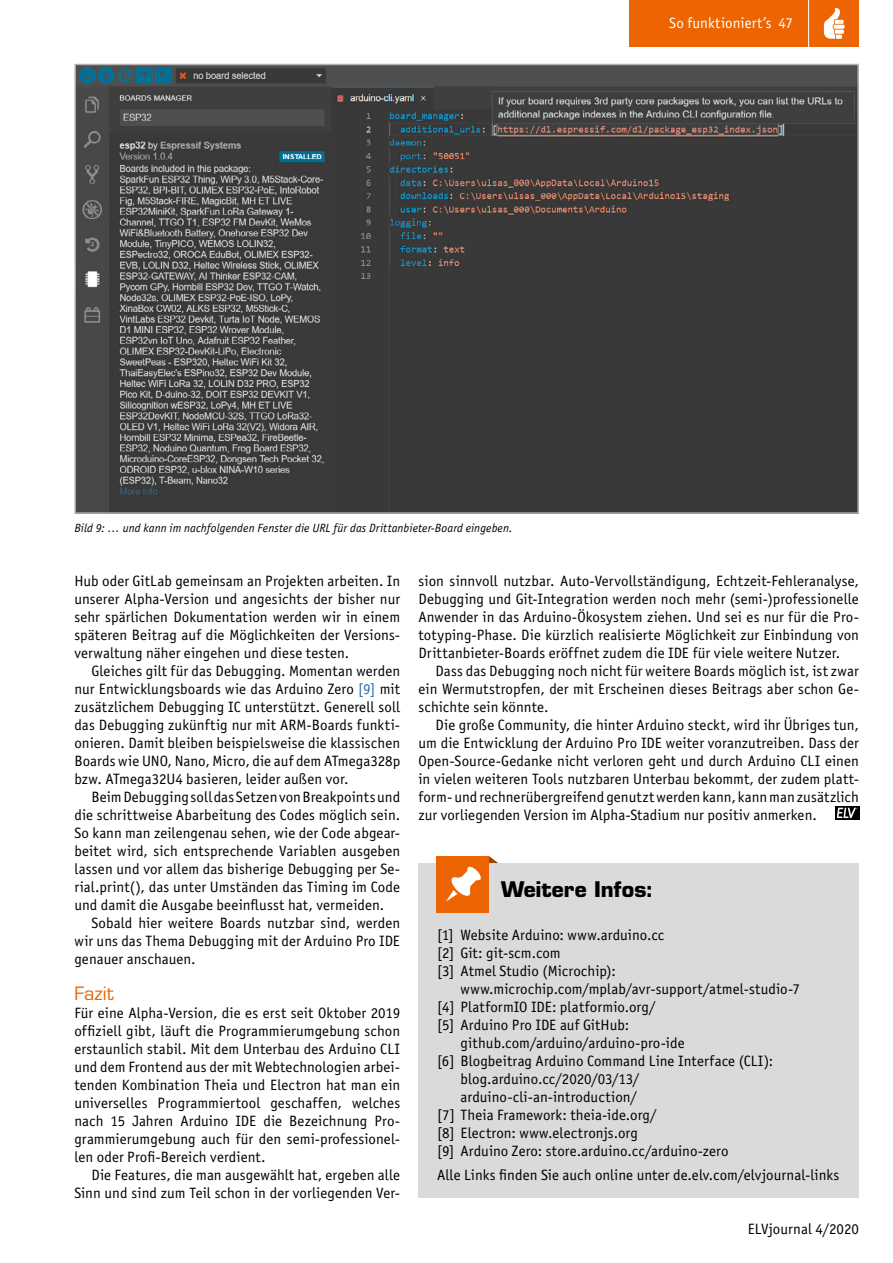
<style>
.page{position:relative;width:893px;height:1263px;background:#fff}
.page>*{position:absolute;margin:0;border:0;box-sizing:border-box;transform-origin:0 0}
.t1{font:700 21px "Eurostile LT Std";color:#000}
.Subhead_5{font:18px "Eurostile LT Std";letter-spacing:.005em;color:#ec6502}
.Fließtext_Neue_Zeile{font:15px/18px "Officina Sans Book ITC";letter-spacing:.005em;color:#000;text-align:justify}
.Fließtext_Neuer_Absa{font:15px/18px "Officina Sans Book ITC";color:#000;text-align:justify}
.Text_Weitere_Infos{font:15px/18px "Officina Sans Book ITC";letter-spacing:.005em;color:#000}
.t2{font:15px "Officina Sans Book ITC";color:#fff}
.Bildunterschrift{font:italic 12px "Officina Sans Book ITC";letter-spacing:.01em;color:#000}
.s1{color:#2769b2}
</style>
<div class="page">
<div style="left:629px;top:0;width:230px;height:47px;background:#ec6502"></div>
<hr style="left:808px;top:0;width:1px;height:51px;background:#fff">
<svg style="left:824px;top:7px;width:20px;height:32px"></svg>
<img style="left:77px;top:67px;width:779px;height:444px">
<div style="left:74px;top:64px;width:785px;height:450px;border:2px solid #b1b2b3"></div>
<svg style="left:835px;top:806px;width:24px;height:14px"></svg>
<svg style="left:837px;top:808px;width:20px;height:10px"></svg>
<div style="left:418px;top:863px;width:441px;height:335px;background:#dadada"></div>
<svg style="left:489px;top:856px;width:9px;height:7px"></svg>
<div style="left:436px;top:856px;width:53px;height:56px;background:#ec6502"></div>
<svg style="left:446px;top:866px;width:35px;height:36px"></svg>
<p class="t2" style="left:669px;top:13px;width:125px">So funktioniert’s 47</p>
<p class="Bildunterschrift" style="left:74px;top:520px;width:440px">Bild 9: … und kann im nachfolgenden Fenster die URL für das Drittanbieter-Board eingeben.</p>
<p class="Fließtext_Neuer_Absa" style="left:74px;top:571px;width:327px">Hub oder GitLab gemeinsam an Projekten arbeiten. In unserer Alpha-Version und angesichts der bisher nur sehr spärlichen Dokumentation werden wir in einem späteren Beitrag auf die Möglichkeiten der Versions&shy;verwaltung näher eingehen und diese testen.</p>
<p class="Fließtext_Neue_Zeile" style="left:74px;top:661px;width:327px;text-indent:17px">Gleiches gilt für das Debugging. Momentan werden nur Entwicklungsboards wie das Arduino Zero <span class="s1">[9]</span> mit zusätzlichem Debugging IC unterstützt. Generell soll das Debugging zukünftig nur mit ARM-Boards funkti&shy;onieren. Damit bleiben beispielsweise die klassischen Boards wie UNO, Nano, Micro, die auf dem ATmega328p bzw. ATmega32U4 basieren, leider außen vor.</p>
<p class="Fließtext_Neue_Zeile" style="left:74px;top:787px;width:327px;text-indent:17px">Beim Debugging soll das Setzen von Breakpoints und die schrittweise Abarbeitung des Codes möglich sein.<br>So kann man zeilengenau sehen, wie der Code abgear&shy;beitet wird, sich entsprechende Variablen ausgeben lassen und vor allem das bisherige Debugging per Se&shy;rial.print(), das unter Umständen das Timing im Code und damit die Ausgabe beeinflusst hat, vermeiden.</p>
<p class="Fließtext_Neue_Zeile" style="left:74px;top:913px;width:327px;text-indent:17px">Sobald hier weitere Boards nutzbar sind, werden wir uns das Thema Debugging mit der Arduino Pro IDE genauer anschauen.</p>
<p class="Subhead_5" style="left:74px;top:982px;width:41px">Fazit</p>
<p class="Fließtext_Neuer_Absa" style="left:74px;top:1003px;width:327px">Für eine Alpha-Version, die es erst seit Oktober 2019 offiziell gibt, läuft die Programmierumgebung schon erstaunlich stabil. Mit dem Unterbau des Arduino CLI und dem Frontend aus der mit Webtechnologien arbei&shy;tenden Kombination Theia und Electron hat man ein universelles Programmiertool geschaffen, welches nach 15 Jahren Arduino IDE die Bezeichnung Pro&shy;grammierumgebung auch für den semi-professionel&shy;len oder Profi-Bereich verdient.</p>
<p class="Fließtext_Neue_Zeile" style="left:74px;top:1165px;width:327px;text-align:right">Die Features, die man ausgewählt hat, ergeben alle<br>Sinn und sind zum Teil schon in der vorliegenden Ver-</p>
<p class="Fließtext_Neue_Zeile" style="left:418px;top:571px;width:442px">sion sinnvoll nutzbar. Auto-Vervollständigung, Echtzeit-Fehleranalyse, Debugging und Git-Integration werden noch mehr (semi-)professionelle Anwender in das Arduino-Ökosystem ziehen. Und sei es nur für die Pro&shy;totyping-Phase. Die kürzlich realisierte Möglichkeit zur Einbindung von Drittanbieter-Boards eröffnet zudem die IDE für viele weitere Nutzer.</p>
<p class="Fließtext_Neue_Zeile" style="left:418px;top:661px;width:442px;text-indent:17px">Dass das Debugging noch nicht für weitere Boards möglich ist, ist zwar ein Wermutstropfen, der mit Erscheinen dieses Beitrags aber schon Ge&shy;schichte sein könnte.</p>
<p class="Fließtext_Neue_Zeile" style="left:418px;top:715px;width:442px;text-indent:17px">Die große Community, die hinter Arduino steckt, wird ihr Übriges tun, um die Entwicklung der Arduino Pro IDE weiter voranzutreiben. Dass der Open-Source-Gedanke nicht verloren geht und durch Arduino CLI einen in vielen weiteren Tools nutzbaren Unterbau bekommt, der zudem platt&shy;form- und rechnerübergreifend genutzt werden kann, kann man zusätzlich zur vorliegenden Version im Alpha-Stadium nur positiv anmerken.</p>
<p class="t1" style="left:501px;top:876px;width:154px">Weitere Infos:</p>
<p class="Text_Weitere_Infos" style="left:437px;top:925px;width:229px">[1] Website Arduino: www.arduino.cc</p>
<p class="Text_Weitere_Infos" style="left:437px;top:943px;width:125px">[2] Git: git-scm.com</p>
<p class="Text_Weitere_Infos" style="left:460px;top:961px;width:341px;text-indent:-23px">[3] Atmel Studio (Microchip): www.microchip.com/mplab/avr-support/atmel-studio-7</p>
<p class="Text_Weitere_Infos" style="left:437px;top:997px;width:220px">[4] PlatformIO IDE: platformio.org/</p>
<p class="Text_Weitere_Infos" style="left:460px;top:1015px;width:226px;text-indent:-23px">[5] Arduino Pro IDE auf GitHub: github.com/arduino/arduino-pro-ide</p>
<p class="Text_Weitere_Infos" style="left:460px;top:1051px;width:314px;text-indent:-23px">[6] Blogbeitrag Arduino Command Line Interface (CLI): blog.arduino.cc/2020/03/13/ arduino-cli-an-introduction/</p>
<p class="Text_Weitere_Infos" style="left:437px;top:1105px;width:221px">[7] Theia Framework: theia-ide.org/</p>
<p class="Text_Weitere_Infos" style="left:437px;top:1123px;width:202px">[8] Electron: www.electronjs.org</p>
<p class="Text_Weitere_Infos" style="left:437px;top:1141px;width:293px">[9] Arduino Zero: store.arduino.cc/arduino-zero</p>
<p class="Fließtext_Neuer_Absa" style="left:437px;top:1165px;width:404px">Alle Links finden Sie auch online unter de.elv.com/elvjournal-links</p>
<p class="Fließtext_Neuer_Absa" style="left:748px;top:1219px;width:113px">ELVjournal 4/2020</p>
</div>
